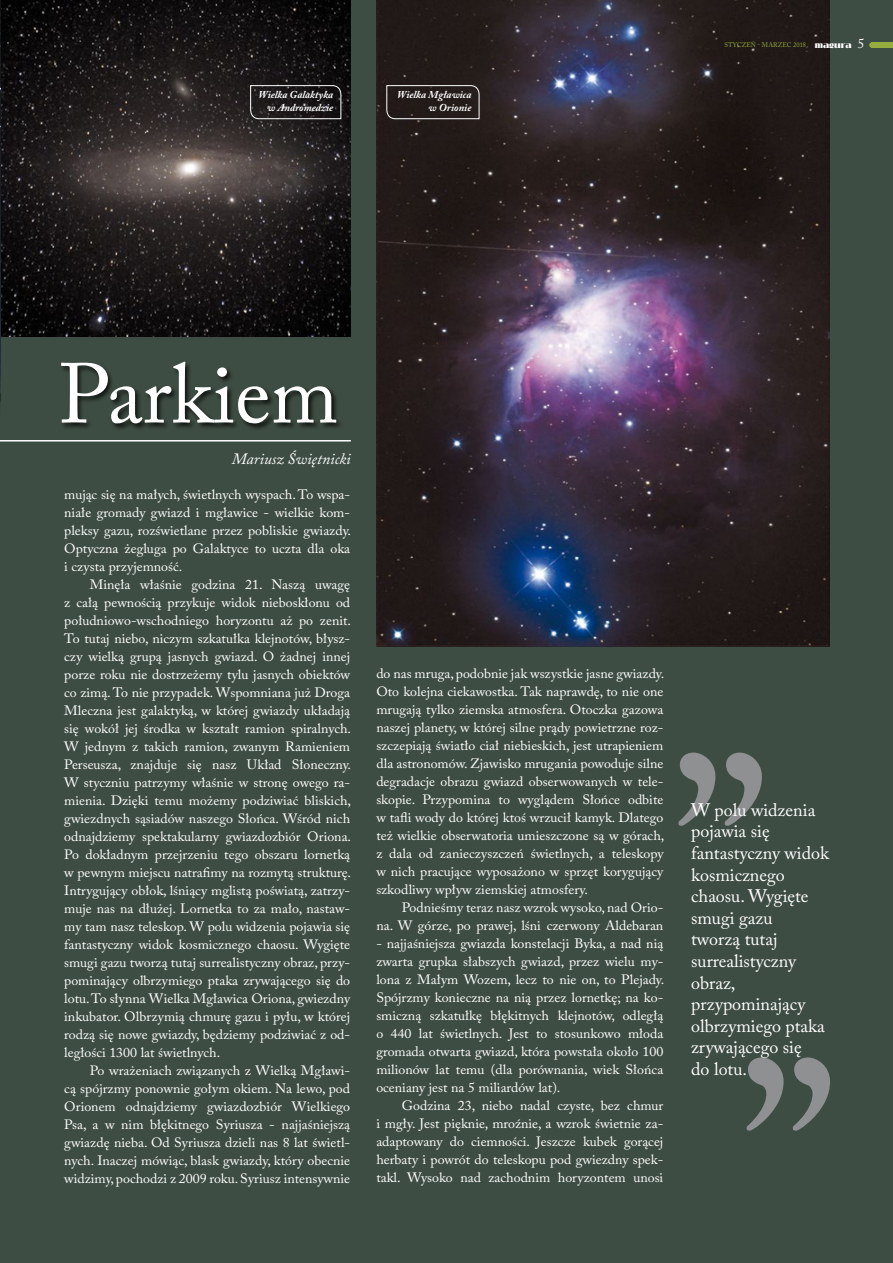
<style>
.page{position:relative;width:893px;height:1263px;background:#3e4d43}
.page>*{position:absolute;margin:0;border:0;box-sizing:border-box;transform-origin:0 0}
.t1{font:84px "Adobe Caslon Pro";color:#fff}
.t2{font:18px/21.6px "Adobe Caslon Pro";color:#fff}
.t3{font:italic 15.75px "Adobe Caslon Pro";color:#fff}
.t4{font:13.5px/18px "Adobe Caslon Pro";color:#fff;text-align:justify}
.t5{font:italic 700 10.5px/12.6px "Adobe Caslon Pro";color:#fff;text-align:right}
.t6{font:700 8.25px "Broadway";color:#fff}
.t7{font:6.75px "Adobe Caslon Pro";letter-spacing:.015em;color:#95ad3c;scale:.95 1}
.s1{font-family:"Adobe Caslon Pro";font-weight:400;font-size:13.5px}
</style>
<div class="page">
<img style="left:1px;top:0;width:350px;height:337px">
<img style="left:377px;top:0;width:453px;height:647px">
<img style="left:0;top:0;width:1px;height:402px">
<svg style="left:678px;top:752px;width:84px;height:74px"></svg>
<svg style="left:747px;top:1057px;width:83px;height:74px"></svg>
<svg style="left:250px;top:85px;width:92px;height:34px;background:#2b2829"></svg>
<div style="left:872px;top:43px;width:21px;height:5px;background:#95ad3c"></div>
<svg style="left:869px;top:43px;width:3px;height:5px"></svg>
<hr style="left:0;top:440px;width:351px;height:1px;background:#fff">
<svg style="left:386px;top:85px;width:94px;height:34px;background:#332b29"></svg>
<div style="left:60px;top:361px;width:284px;height:70px;background:#000;opacity:.75"></div>
<p class="t5" style="left:259px;top:88px;width:76px">Wielka Galaktyka w Andromedzie</p>
<p class="t5" style="left:397px;top:88px;width:76px">Wielka Mgławica w Orionie</p>
<p class="t7" style="left:724px;top:41px;width:87px">styczeń - marzec 2018</p>
<p class="t7" style="left:728px;top:41px;width:6px">t</p>
<p class="t6" style="left:815px;top:40px;width:51px">magura <span class="s1">5</span></p>
<h1 class="t1" style="left:59px;top:344px;width:281px">Parkiem</h1>
<p class="t3" style="left:232px;top:449px;width:120px">Mariusz Świętnicki</p>
<p class="t4" style="left:64px;top:485px;width:288px">mując się na małych, świetlnych wyspach. To wspa&shy;niałe gromady gwiazd i mgławice - wielkie kom&shy;pleksy gazu, rozświetlane przez pobliskie gwiazdy.<br>Optyczna żegluga po Galaktyce to uczta dla oka i czysta przyjemność.</p>
<p class="t4" style="left:64px;top:575px;width:288px;text-indent:26px">Minęła właśnie godzina 21. Naszą uwagę z całą pewnością przykuje widok nieboskłonu od południowo-wschodniego horyzontu aż po zenit.<br>To tutaj niebo, niczym szkatułka klejnotów, błysz&shy;czy wielką grupą jasnych gwiazd. O żadnej innej porze roku nie dostrzeżemy tylu jasnych obiektów co zimą. To nie przypadek. Wspomniana już Droga Mleczna jest galaktyką, w której gwiazdy układają się wokół jej środka w kształt ramion spiralnych.<br>W jednym z takich ramion, zwanym Ramieniem Perseusza, znajduje się nasz Układ Słoneczny.<br>W styczniu patrzymy właśnie w stronę owego ra&shy;mienia. Dzięki temu możemy podziwiać bliskich, gwiezdnych sąsiadów naszego Słońca. Wśród nich odnajdziemy spektakularny gwiazdozbiór Oriona.<br>Po dokładnym przejrzeniu tego obszaru lornetką w pewnym miejscu natrafimy na rozmytą strukturę.<br>Intrygujący obłok, lśniący mglistą poświatą, zatrzy&shy;muje nas na dłużej. Lornetka to za mało, nastaw&shy;my tam nasz teleskop. W polu widzenia pojawia się fantastyczny widok kosmicznego chaosu. Wygięte smugi gazu tworzą tutaj surrealistyczny obraz, przy&shy;pominający olbrzymiego ptaka zrywającego się do lotu. To słynna Wielka Mgławica Oriona, gwiezdny inkubator. Olbrzymią chmurę gazu i pyłu, w której rodzą się nowe gwiazdy, będziemy podziwiać z od&shy;ległości 1300 lat świetlnych.</p>
<p class="t4" style="left:64px;top:1061px;width:287px;text-indent:26px">Po wrażeniach związanych z Wielką Mgławi&shy;cą spójrzmy ponownie gołym okiem. Na lewo, pod Orionem odnajdziemy gwiazdozbiór Wielkiego Psa, a w nim błękitnego Syriusza - najjaśniejszą gwiazdę nieba. Od Syriusza dzieli nas 8 lat świetl&shy;nych. Inaczej mówiąc, blask gwiazdy, który obecnie widzimy, pochodzi z 2009 roku. Syriusz intensywnie</p>
<p class="t4" style="left:376px;top:665px;width:290px">do nas mruga, podobnie jak wszystkie jasne gwiazdy.<br>Oto kolejna ciekawostka. Tak naprawdę, to nie one mrugają tylko ziemska atmosfera. Otoczka gazowa naszej planety, w której silne prądy powietrzne roz&shy;szczepiają światło ciał niebieskich, jest utrapieniem dla astronomów. Zjawisko mrugania powoduje silne degradacje obrazu gwiazd obserwowanych w tele&shy;skopie. Przypomina to wyglądem Słońce odbite w tafli wody do której ktoś wrzucił kamyk. Dlatego też wielkie obserwatoria umieszczone są w górach, z dala od zanieczyszczeń świetlnych, a teleskopy w nich pracujące wyposażono w sprzęt korygujący szkodliwy wpływ ziemskiej atmosfery.</p>
<p class="t4" style="left:376px;top:899px;width:289px;text-align:right">Podnieśmy teraz nasz wzrok wysoko, nad Orio-<br>na. W górze, po prawej, lśni czerwony Aldebaran</p>
<p class="t4" style="left:376px;top:935px;width:290px">- najjaśniejsza gwiazda konstelacji Byka, a nad nią zwarta grupka słabszych gwiazd, przez wielu my&shy;lona z Małym Wozem, lecz to nie on, to Plejady.<br>Spójrzmy konieczne na nią przez lornetkę; na ko&shy;smiczną szkatułkę błękitnych klejnotów, odległą o 440 lat świetlnych. Jest to stosunkowo młoda gromada otwarta gwiazd, która powstała około 100 milionów lat temu (dla porównania, wiek Słońca oceniany jest na 5 miliardów lat).</p>
<p class="t4" style="left:376px;top:1097px;width:289px;text-indent:26px">Godzina 23, niebo nadal czyste, bez chmur i mgły. Jest pięknie, mroźnie, a wzrok świetnie za&shy;adaptowany do ciemności. Jeszcze kubek gorącej herbaty i powrót do teleskopu pod gwiezdny spek&shy;takl. Wysoko nad zachodnim horyzontem unosi</p>
<h2 class="t2" style="left:691px;top:799px;width:139px">W polu widzenia pojawia się fantastyczny widok kosmicznego chaosu. Wygięte smugi gazu<br>tworzą tutaj surrealistyczny obraz, przypominający olbrzymiego ptaka zrywającego się<br>do lotu.</h2>
</div>
